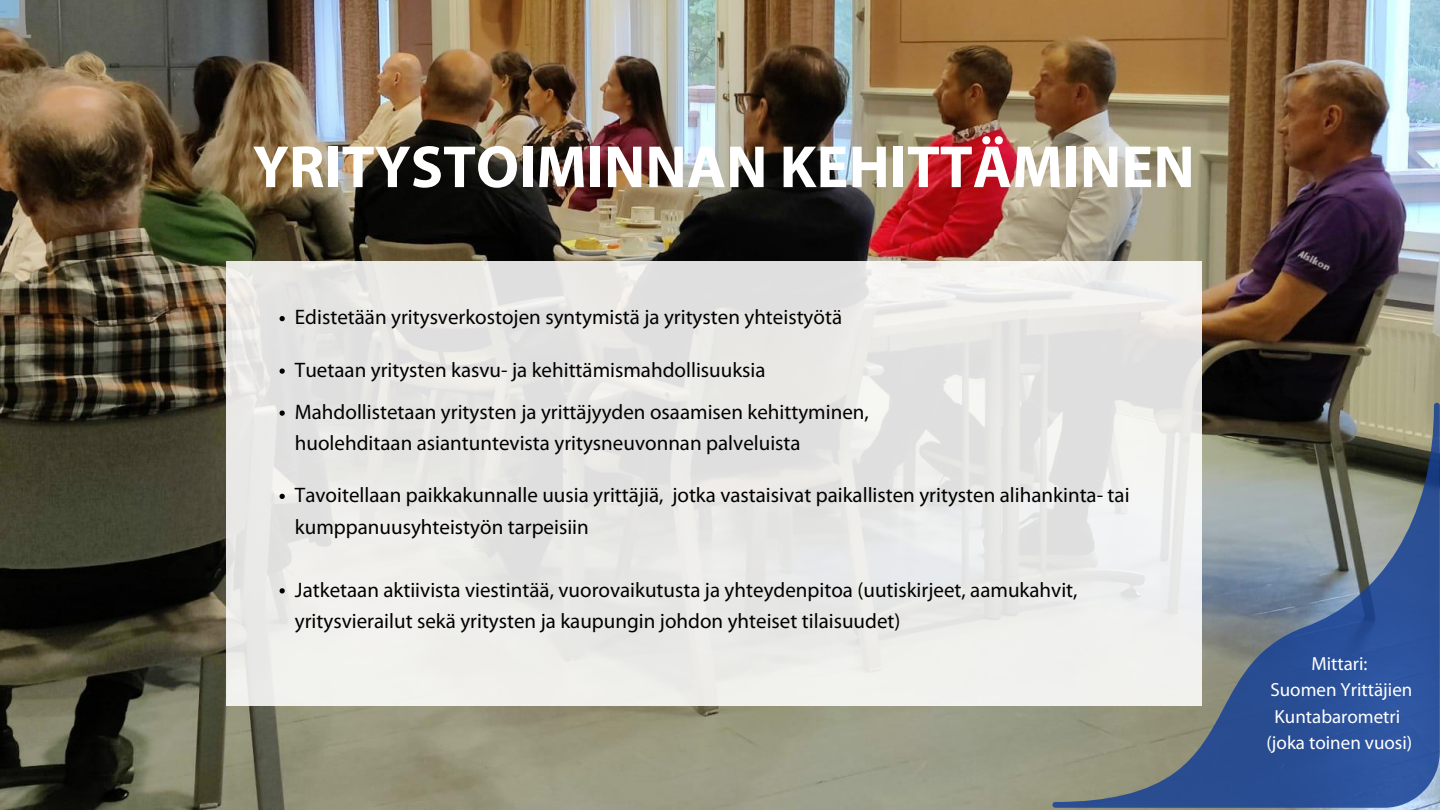
<style>
.page{position:relative;width:1440px;height:810px;background:#fff}
.page>*{position:absolute;margin:0;border:0;box-sizing:border-box;transform-origin:0 0}
.t1{font:700 60px "Myriad Pro";color:#fff}
.t2{font:21px/42px "Myriad Pro";color:#010101}
.t3{font:21px/31.5px "Myriad Pro";color:#000}
.t4{font:19px/26.2px "Myriad Pro";color:#fff;text-align:center}
</style>
<div class="page">
<img style="left:0;top:0;width:1440px;height:810px">
<div style="left:226px;top:261px;width:976px;height:444px;background:#e8e8e6"></div>
<svg style="left:280px;top:316px;width:5px;height:5px"></svg>
<svg style="left:280px;top:369px;width:5px;height:5px"></svg>
<svg style="left:280px;top:411px;width:5px;height:5px"></svg>
<svg style="left:280px;top:494px;width:5px;height:5px"></svg>
<svg style="left:280px;top:588px;width:5px;height:6px"></svg>
<svg style="left:1052px;top:403px;width:388px;height:405px"></svg>
<h1 class="t1" style="left:253px;top:142px;width:943px">YRITYSTOIMINNAN KEHITTÄMINEN</h1>
<p class="t2" style="left:295px;top:298px;width:549px">Edistetään yritysverkostojen syntymistä ja yritysten yhteistyötä</p>
<p class="t2" style="left:295px;top:351px;width:575px">Tuetaan yritysten kasvu- ja kehittämismahdollisuuksia<br>Mahdollistetaan yritysten ja yrittäjyyden osaamisen kehittyminen,</p>
<p class="t2" style="left:295px;top:424px;width:507px">huolehditaan asiantuntevista yritysneuvonnan palveluista</p>
<p class="t3" style="left:295px;top:481px;width:836px">Tavoitellaan paikkakunnalle uusia yrittäjiä, jotka vastaisivat paikallisten yritysten alihankinta- tai kumppanuusyhteistyön tarpeisiin</p>
<p class="t2" style="left:295px;top:570px;width:784px">Jatketaan aktiivista viestintää, vuorovaikutusta ja yhteydenpitoa (uutiskirjeet, aamukahvit,</p>
<p class="t2" style="left:295px;top:602px;width:607px">yritysvierailut sekä yritysten ja kaupungin johdon yhteiset tilaisuudet)</p>
<p class="t4" style="left:1267px;top:652px;width:147px">Mittari:<br>Suomen Yrittäjien<br>Kuntabarometri (joka toinen vuosi)</p>
</div>
